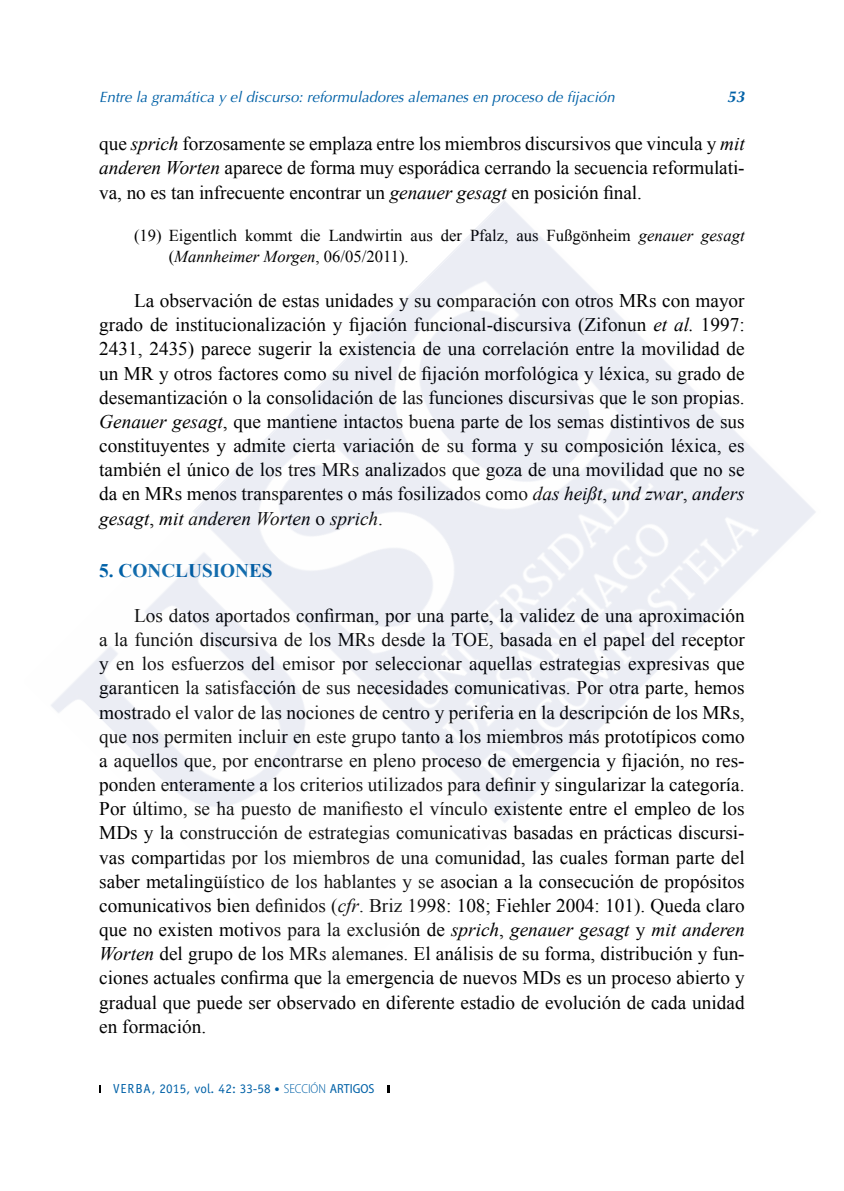
<style>
.page{position:relative;width:844px;height:1191px;background:#fff}
.page>*{position:absolute;margin:0;border:0;box-sizing:border-box;transform-origin:0 0}
.t1{font:19.25px/24.2px "Times New Roman";color:#000;text-align:justify}
.t2{font:700 19.25px "Times New Roman";color:#0061a7}
.t3{font:16.62px/21px "Times New Roman";color:#000}
.t4{font:italic 700 15.75px "Optima";color:#0061a7}
.t5{font:italic 14.88px "Optima";color:#0061a7}
.t6{font:13.12px "Officina Sans";letter-spacing:.01em;color:#0061a7}
.s1{font-style:italic}
.s2{font-size:10.5px}
.s3{font-family:"Myriad Pro";font-weight:300;font-stretch:semi-condensed}
.s4{font-family:"Myriad Pro";font-stretch:semi-condensed}
</style>
<div class="page">
<svg style="left:99px;top:1085px;width:2px;height:8px"></svg>
<svg style="left:387px;top:1085px;width:2px;height:8px"></svg>
<p class="t5" style="left:99px;top:88px;width:516px">Entre la gramática y el discurso: reformuladores alemanes en proceso de fijación</p>
<p class="t4" style="left:727px;top:87px;width:19px">53</p>
<p class="t1" style="left:99px;top:131px;width:646px">que <span class="s1">sprich</span> forzosamente se emplaza entre los miembros discursivos que vincula y <span class="s1">mit anderen Worten</span> aparece de forma muy esporádica cerrando la secuencia reformulati&shy;va, no es tan infrecuente encontrar un <span class="s1">genauer gesagt</span> en posición final.</p>
<p class="t3" style="left:169px;top:224px;width:577px;text-indent:-35px">(19) Eigentlich kommt die Landwirtin aus der Pfalz, aus Fußgönheim <span class="s1">genauer gesagt </span>(<span class="s1">Mannheimer Morgen</span>, 06/05/2011).</p>
<p class="t1" style="left:99px;top:288px;width:646px;text-indent:35px">La observación de estas unidades y su comparación con otros MRs con mayor grado de institucionalización y fijación funcional-discursiva (Zifonun <span class="s1">et al.</span> 1997:<br>2431, 2435) parece sugerir la existencia de una correlación entre la movilidad de un MR y otros factores como su nivel de fijación morfológica y léxica, su grado de desemantización o la consolidación de las funciones discursivas que le son propias.<br><span class="s1">Genauer gesagt</span>, que mantiene intactos buena parte de los semas distintivos de sus constituyentes y admite cierta variación de su forma y su composición léxica, es también el único de los tres MRs analizados que goza de una movilidad que no se da en MRs menos transparentes o más fosilizados como <span class="s1">das heißt</span>, <span class="s1">und zwar</span>, <span class="s1">anders gesagt</span>, <span class="s1">mit anderen Worten</span> o <span class="s1">sprich</span>.</p>
<p class="t2" style="left:99px;top:557px;width:47px">5. CONCLUSIONES</p>
<p class="t1" style="left:99px;top:603px;width:646px;text-indent:35px">Los datos aportados confirman, por una parte, la validez de una aproximación a la función discursiva de los MRs desde la TOE, basada en el papel del receptor y en los esfuerzos del emisor por seleccionar aquellas estrategias expresivas que garanticen la satisfacción de sus necesidades comunicativas. Por otra parte, hemos mostrado el valor de las nociones de centro y periferia en la descripción de los MRs, que nos permiten incluir en este grupo tanto a los miembros más prototípicos como a aquellos que, por encontrarse en pleno proceso de emergencia y fijación, no res&shy;ponden enteramente a los criterios utilizados para definir y singularizar la categoría.<br>Por último, se ha puesto de manifiesto el vínculo existente entre el empleo de los MDs y la construcción de estrategias comunicativas basadas en prácticas discursi&shy;vas compartidas por los miembros de una comunidad, las cuales forman parte del saber metalingüístico de los hablantes y se asocian a la consecución de propósitos comunicativos bien definidos (<span class="s1">cfr</span>. Briz 1998: 108; Fiehler 2004: 101). Queda claro que no existen motivos para la exclusión de <span class="s1">sprich</span>, <span class="s1">genauer gesagt</span> y <span class="s1">mit anderen Worten</span> del grupo de los MRs alemanes. El análisis de su forma, distribución y fun&shy;ciones actuales confirma que la emergencia de nuevos MDs es un proceso abierto y gradual que puede ser observado en diferente estadio de evolución de cada unidad en formación.</p>
<p class="t6" style="left:113px;top:1081px;width:263px">VERBA, 2015, vol. 42: 33-58 <span class="s2">•</span> <span class="s3">SECCIÓN</span> <span class="s4">ARTIGOS</span></p>
</div>
